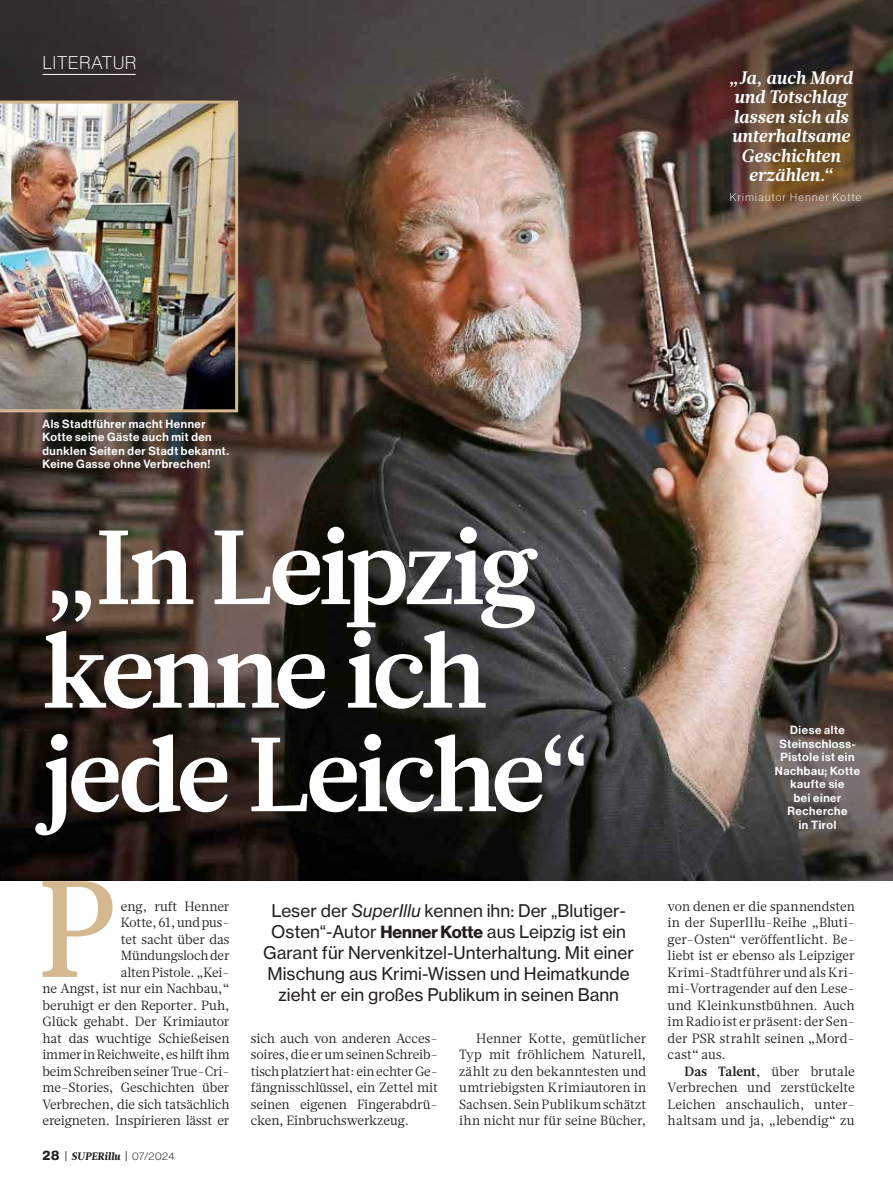
<style>
.page{position:relative;width:893px;height:1191px;background:#fff}
.page>*{position:absolute;margin:0;border:0;box-sizing:border-box;transform-origin:0 0}
.t1{font:500 136.65px "Glosa Text";color:#d5b890;scale:.95 1}
.t2{font:700 105px/103.5px "Glosa";letter-spacing:-.04em;color:#fff}
.t3{font:italic 700 18px/19.5px "Glosa Text";letter-spacing:-.005em;color:#fff;text-align:center}
.t4{font:18px "MSCN Haas Grotesk DS Pro 35 X Lt";letter-spacing:.045em;color:#fff}
.t5{font:17.25px/21px "MSCN Haas Grotesk TX Pro 55 Rg";color:#231f20;text-align:center}
.t6{font:13.35px/16.5px "Glosa Text";letter-spacing:-.005em;color:#231f20;text-align:justify}
.t7{font:11.7px/13.5px "MSCN Haas Grotesk DS Pro 65 Md";letter-spacing:.045em;color:#fff;text-align:center}
.t8{font:10.8px "MSCN Haas Grotesk DS Pro 35 X Lt";letter-spacing:.135em;color:#fff}
.t9{font:italic 900 10.8px "Glosa";letter-spacing:.01em;color:#231f20;scale:.95 1}
.s1{font-family:"MSCN Haas Grotesk DS Pro 75 Bd";font-weight:400;font-style:normal;font-size:13.5px}
.s2{font-style:normal}
.s3{font-family:"MSCN Haas Grotesk DS Pro 35 X Lt";font-weight:400;font-style:normal}
.s4{font-family:"MSCN Haas Grotesk TX Pro 56 It"}
.s5{font-family:"MSCN Haas Grotesk DS Pro 75 Bd"}
.s6{font-weight:700}
</style>
<div class="page">
<img style="left:0;top:0;width:893px;height:880px">
<img style="left:0;top:101px;width:238px;height:311px">
<hr style="left:43px;top:74px;width:93px;height:1px;background:#fff">
<h3 class="t4" style="left:43px;top:53px;width:95px">LITERATUR</h3>
<h3 class="t3" style="left:729px;top:68px;width:125px">„Ja, auch Mord und Totschlag lassen sich als unterhaltsame<br>Geschichten erzählen.“</h3>
<p class="t8" style="left:730px;top:191px;width:133px">Krimiautor Henner Kotte</p>
<p class="t7" style="left:43px;top:417px;width:188px;text-align:left">Als Stadtführer macht Henner<br>Kotte seine Gäste auch mit den dunklen Seiten der Stadt bekannt.<br>Keine Gasse ohne Verbrechen!</p>
<h2 class="t2" style="left:43px;top:517px;width:552px">„In Leipzig kenne ich jede Leiche“</h2>
<h1 class="t1" style="left:38px;top:839px;width:85px">P</h1>
<p class="t6" style="left:43px;top:898px;width:189px;text-align:right">eng, ruft Henner<br>Kotte, 61, und pus-<br>tet sacht über das<br>Mündungsloch der<br>alten Pistole. „Kei-<br>ne Angst, ist nur ein Nachbau,“ beruhigt er den Reporter. Puh,<br>Glück gehabt. Der Krimiautor hat das wuchtige Schießeisen immer in Reichweite, es hilft ihm beim Schreiben seiner True-Cri&shy;me-Stories, Geschichten über<br>Verbrechen, die sich tatsächlich ereigneten. Inspirieren lässt er</p>
<p class="t9" style="left:43px;top:1149px;width:140px"><span class="s1">28</span> <span class="s2">|</span> SUPERillu <span class="s2">|</span> <span class="s3">07/2024</span></p>
<p class="t5" style="left:263px;top:900px;width:372px">Leser der <span class="s4">SuperIllu</span> kennen ihn: Der „Blutiger-Osten“-Autor <span class="s5">Henner Kotte</span> aus Leipzig ist ein Garant für Nervenkitzel-Unterhaltung. Mit einer Mischung aus Krimi-Wissen und Heimatkunde</p>
<p class="t5" style="left:278px;top:984px;width:342px">zieht er ein großes Publikum in seinen Bann</p>
<p class="t6" style="left:251px;top:1030px;width:189px">sich auch von anderen Acces&shy;soires, die er um seinen Schreib&shy;tisch platziert hat: ein echter Ge&shy;fängnisschlüssel, ein Zettel mit seinen eigenen Fingerabdrü&shy;cken, Einbruchswerkzeug.</p>
<p class="t6" style="left:459px;top:1030px;width:189px;text-indent:17px">Henner Kotte, gemütlicher Typ mit fröhlichem Naturell, zählt zu den bekanntesten und umtriebigsten Krimiautoren in Sachsen. Sein Publikum schätzt ihn nicht nur für seine Bücher,</p>
<p class="t7" style="left:775px;top:723px;width:87px">Diese alte<br>Steinschloss-<br>Pistole ist ein<br>Nachbau; Kotte kaufte sie<br>bei einer<br>Recherche<br>in Tirol</p>
<p class="t6" style="left:668px;top:898px;width:189px">von denen er die spannendsten in der SuperIllu-Reihe „Bluti&shy;ger-Osten“ veröffentlicht. Be&shy;liebt ist er ebenso als Leipziger Krimi-Stadtführer und als Kri&shy;mi-Vortragender auf den Lese&shy;und Kleinkunstbühnen. Auch im Radio ist er präsent: der Sen&shy;der PSR strahlt seinen „Mord&shy;cast“ aus.</p>
<p class="t6" style="left:668px;top:1063px;width:189px;text-indent:17px"><span class="s6">Das Talent</span>, über brutale Verbrechen und zerstückelte Leichen anschaulich, unter&shy;haltsam und ja, „lebendig“ zu</p>
</div>
